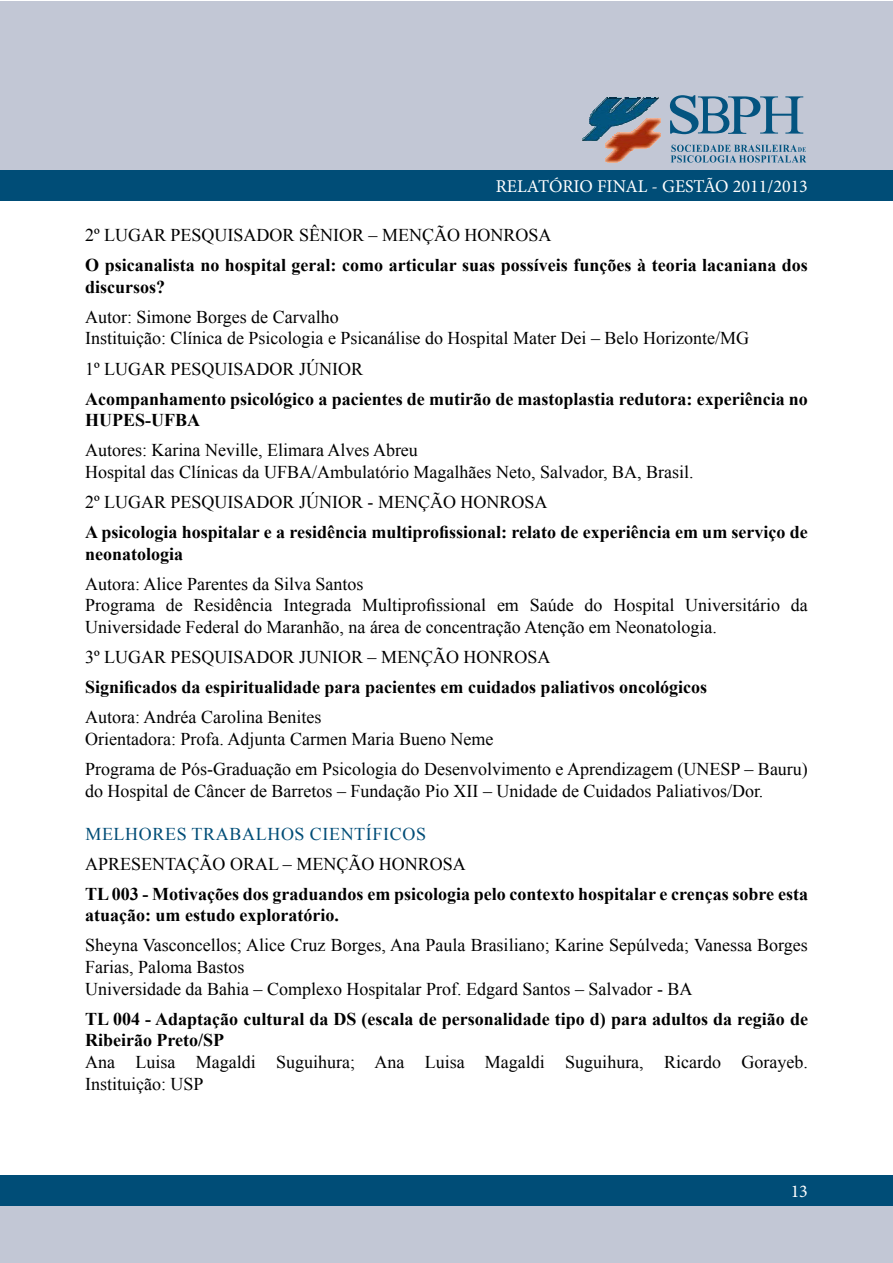
<style>
.page{position:relative;width:893px;height:1263px;background:#fff}
.page>*{position:absolute;margin:0;border:0;box-sizing:border-box;transform-origin:0 0}
.t1{font:18px/21.6px "Times New Roman";color:#000}
.t2{font:700 18px/21.6px "Times New Roman";color:#000}
.t3{font:18px "Minion Pro";color:#fff}
.t4{font:18px "Times New Roman";letter-spacing:.035em;color:#004d77}
</style>
<div class="page">
<div style="left:1px;top:1px;width:892px;height:169px;background:#c2c7d5"></div>
<div style="left:1px;top:1201px;width:892px;height:62px;background:#c2c7d5"></div>
<svg style="left:606px;top:149px;width:28px;height:14px"></svg>
<img style="left:605px;top:144px;width:47px;height:5px">
<img style="left:607px;top:142px;width:47px;height:2px">
<img style="left:609px;top:140px;width:47px;height:2px">
<img style="left:620px;top:138px;width:39px;height:2px">
<img style="left:620px;top:136px;width:40px;height:2px">
<img style="left:620px;top:135px;width:40px;height:1px">
<img style="left:620px;top:133px;width:40px;height:2px">
<img style="left:620px;top:132px;width:12px;height:1px">
<svg style="left:582px;top:125px;width:38px;height:16px"></svg>
<img style="left:589px;top:123px;width:36px;height:2px">
<img style="left:589px;top:116px;width:49px;height:7px">
<svg style="left:632px;top:118px;width:29px;height:15px"></svg>
<img style="left:591px;top:112px;width:52px;height:4px">
<img style="left:593px;top:112px;width:51px;height:1px">
<svg style="left:593px;top:97px;width:65px;height:15px"></svg>
<svg style="left:670px;top:95px;width:133px;height:39px"></svg>
<svg style="left:671px;top:145px;width:135px;height:18px"></svg>
<div style="left:0;top:171px;width:893px;height:30px;background:#004d77"></div>
<div style="left:0;top:1176px;width:893px;height:30px;background:#004d77"></div>
<p class="t3" style="left:496px;top:174px;width:314px">RELATÓRIO FINAL - GESTÃO 2011/2013</p>
<p class="t1" style="left:85px;top:224px;width:468px">2º LUGAR PESQUISADOR SÊNIOR – MENÇÃO HONROSA</p>
<p class="t2" style="left:85px;top:254px;width:724px">O psicanalista no hospital geral: como articular suas possíveis funções à teoria lacaniana dos discursos?</p>
<p class="t1" style="left:85px;top:305px;width:665px">Autor: Simone Borges de Carvalho<br>Instituição: Clínica de Psicologia e Psicanálise do Hospital Mater Dei – Belo Horizonte/MG</p>
<p class="t1" style="left:85px;top:357px;width:280px">1º LUGAR PESQUISADOR JÚNIOR</p>
<p class="t2" style="left:85px;top:387px;width:724px">Acompanhamento psicológico a pacientes de mutirão de mastoplastia redutora: experiência no<br>HUPES-UFBA</p>
<p class="t1" style="left:85px;top:439px;width:610px">Autores: Karina Neville, Elimara Alves Abreu<br>Hospital das Clínicas da UFBA/Ambulatório Magalhães Neto, Salvador, BA, Brasil.</p>
<p class="t1" style="left:85px;top:491px;width:464px">2º LUGAR PESQUISADOR JÚNIOR - MENÇÃO HONROSA</p>
<p class="t2" style="left:85px;top:521px;width:724px">A psicologia hospitalar e a residência multiprofissional: relato de experiência em um serviço de neonatologia</p>
<p class="t1" style="left:85px;top:572px;width:724px">Autora: Alice Parentes da Silva Santos<br>Programa de Residência Integrada Multiprofissional em Saúde do Hospital Universitário da<br>Universidade Federal do Maranhão, na área de concentração Atenção em Neonatologia.</p>
<p class="t1" style="left:85px;top:646px;width:467px">3º LUGAR PESQUISADOR JUNIOR – MENÇÃO HONROSA</p>
<p class="t2" style="left:85px;top:676px;width:624px">Significados da espiritualidade para pacientes em cuidados paliativos oncológicos</p>
<p class="t1" style="left:85px;top:706px;width:410px">Autora: Andréa Carolina Benites<br>Orientadora: Profa. Adjunta Carmen Maria Bueno Neme</p>
<p class="t1" style="left:85px;top:758px;width:724px">Programa de Pós-Graduação em Psicologia do Desenvolvimento e Aprendizagem (UNESP – Bauru) do Hospital de Câncer de Barretos – Fundação Pio XII – Unidade de Cuidados Paliativos/Dor.</p>
<p class="t4" style="left:85px;top:821px;width:342px">MELHORES TRABALHOS CIENTÍFICOS</p>
<p class="t1" style="left:85px;top:852px;width:382px">APRESENTAÇÃO ORAL – MENÇÃO HONROSA</p>
<p class="t2" style="left:85px;top:882px;width:724px">TL 003 - Motivações dos graduandos em psicologia pelo contexto hospitalar e crenças sobre esta atuação: um estudo exploratório.</p>
<p class="t1" style="left:85px;top:934px;width:724px">Sheyna Vasconcellos; Alice Cruz Borges, Ana Paula Brasiliano; Karine Sepúlveda; Vanessa Borges<br>Farias, Paloma Bastos<br>Universidade da Bahia – Complexo Hospitalar Prof. Edgard Santos – Salvador - BA</p>
<p class="t2" style="left:85px;top:1007px;width:724px">TL 004 - Adaptação cultural da DS (escala de personalidade tipo d) para adultos da região de<br>Ribeirão Preto/SP</p>
<p class="t1" style="left:85px;top:1050px;width:724px">Ana Luisa Magaldi Suguihura; Ana Luisa Magaldi Suguihura, Ricardo Gorayeb.<br>Instituição: USP</p>
<p class="t3" style="left:791px;top:1179px;width:19px">13</p>
</div>
